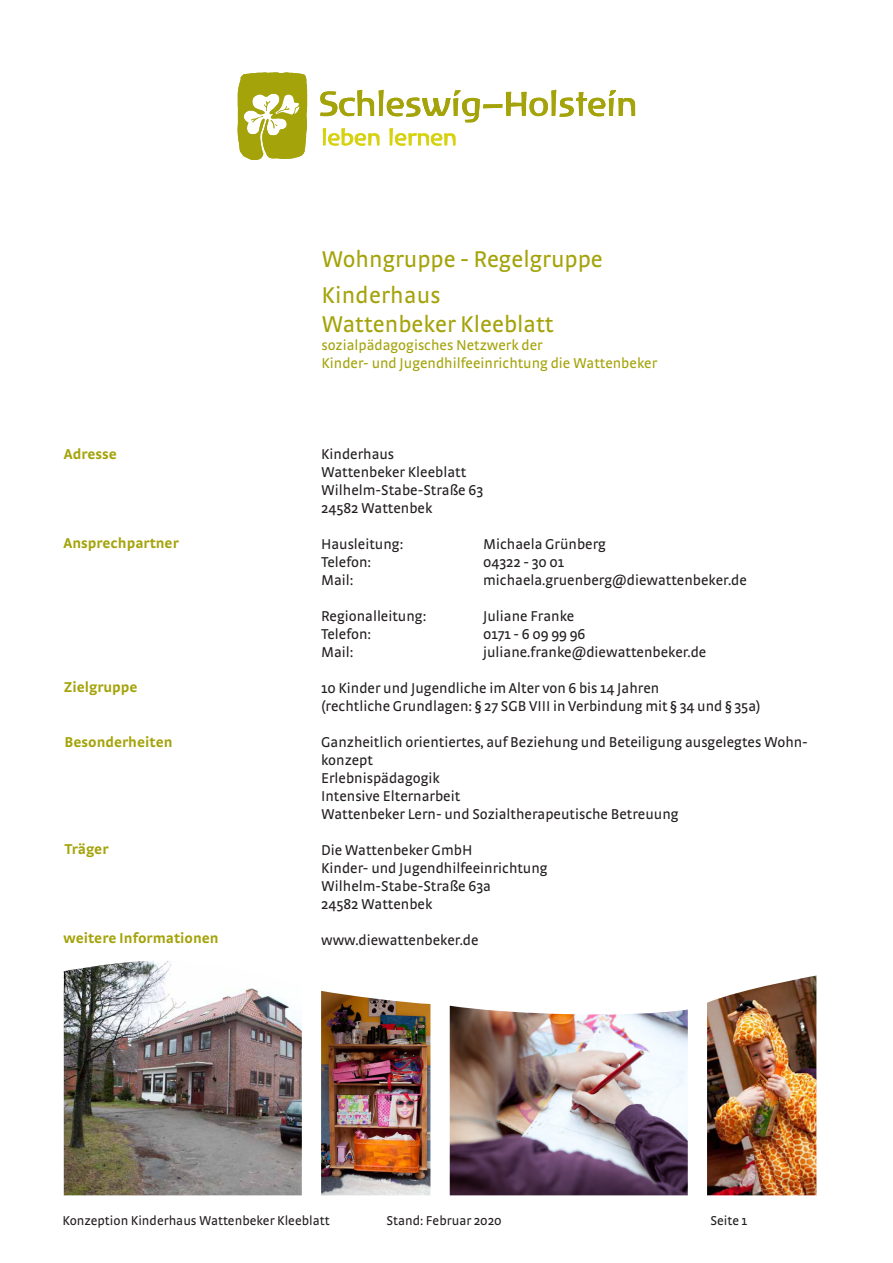
<style>
.page{position:relative;width:893px;height:1263px;background:#fff}
.page>*{position:absolute;margin:0;border:0;box-sizing:border-box;transform-origin:0 0}
.t1{font:24px "Strada OT";color:#a4a30a}
.Fließtext{font:15px/18px "Strada OT";color:#231f20}
.t2{font:15px "Strada OT";color:#a4a30a}
.t3{font:700 15px "Strada OT";color:#a4a30a}
.t4{font:13.5px "Strada OT";color:#231f20}
</style>
<div class="page">
<svg style="left:320px;top:90px;width:315px;height:32px"></svg>
<svg style="left:323px;top:128px;width:56px;height:18px"></svg>
<svg style="left:390px;top:128px;width:65px;height:18px"></svg>
<svg style="left:237px;top:72px;width:70px;height:88px"></svg>
<img style="left:64px;top:961px;width:238px;height:234px">
<img style="left:707px;top:975px;width:109px;height:220px">
<img style="left:321px;top:991px;width:109px;height:204px">
<img style="left:450px;top:1006px;width:238px;height:189px">
<p class="t3" style="left:64px;top:445px;width:54px">Adresse</p>
<p class="t3" style="left:63px;top:534px;width:117px">Ansprechpartner</p>
<p class="t3" style="left:64px;top:678px;width:75px">Zielgruppe</p>
<p class="t3" style="left:64px;top:733px;width:110px">Besonderheiten</p>
<p class="t3" style="left:64px;top:840px;width:45px">Träger</p>
<p class="t3" style="left:63px;top:929px;width:157px">weitere Informationen</p>
<p class="t1" style="left:321px;top:245px;width:283px">Wohngruppe - Regelgruppe</p>
<p class="t1" style="left:321px;top:281px;width:121px">Kinderhaus</p>
<p class="t1" style="left:321px;top:310px;width:234px">Wattenbeker Kleeblatt</p>
<p class="t2" style="left:321px;top:336px;width:223px">sozialpädagogisches Netzwerk der</p>
<p class="t2" style="left:321px;top:354px;width:337px">Kinder- und Jugendhilfeeinrichtung die Wattenbeker</p>
<p class="Fließtext" style="left:321px;top:445px;width:75px">Kinderhaus</p>
<p class="Fließtext" style="left:321px;top:463px;width:147px">Wattenbeker Kleeblatt</p>
<p class="Fließtext" style="left:321px;top:481px;width:163px">Wilhelm-Stabe-Straße 63</p>
<p class="Fließtext" style="left:321px;top:499px;width:113px">24582 Wattenbek</p>
<p class="Fließtext" style="left:321px;top:535px;width:84px">Hausleitung:</p>
<p class="Fließtext" style="left:483px;top:535px;width:124px">Michaela Grünberg</p>
<p class="Fließtext" style="left:321px;top:553px;width:52px">Telefon:</p>
<p class="Fließtext" style="left:483px;top:553px;width:83px">04322 - 30 01</p>
<p class="Fließtext" style="left:321px;top:571px;width:34px">Mail:</p>
<p class="Fließtext" style="left:483px;top:571px;width:265px">michaela.gruenberg@diewattenbeker.de</p>
<p class="Fließtext" style="left:321px;top:607px;width:107px">Regionalleitung:</p>
<p class="Fließtext" style="left:483px;top:607px;width:93px">Juliane Franke</p>
<p class="Fließtext" style="left:321px;top:625px;width:52px">Telefon:</p>
<p class="Fließtext" style="left:483px;top:625px;width:104px">0171 - 6 09 99 96</p>
<p class="Fließtext" style="left:321px;top:643px;width:34px">Mail:</p>
<p class="Fließtext" style="left:483px;top:643px;width:225px">juliane.franke@diewattenbeker.de</p>
<p class="Fließtext" style="left:321px;top:679px;width:340px">10 Kinder und Jugendliche im Alter von 6 bis 14 Jahren</p>
<p class="Fließtext" style="left:321px;top:697px;width:441px">(rechtliche Grundlagen: § 27 SGB VIII in Verbindung mit § 34 und § 35a)</p>
<p class="Fließtext" style="left:321px;top:733px;width:488px">Ganzheitlich orientiertes, auf Beziehung und Beteiligung ausgelegtes Wohn&shy;konzept</p>
<p class="Fließtext" style="left:321px;top:769px;width:120px">Erlebnispädagogik</p>
<p class="Fließtext" style="left:321px;top:787px;width:141px">Intensive Elternarbeit</p>
<p class="Fließtext" style="left:321px;top:805px;width:359px">Wattenbeker Lern- und Sozialtherapeutische Betreuung</p>
<p class="Fließtext" style="left:321px;top:841px;width:153px">Die Wattenbeker GmbH</p>
<p class="Fließtext" style="left:321px;top:859px;width:228px">Kinder- und Jugendhilfeeinrichtung</p>
<p class="Fließtext" style="left:321px;top:877px;width:171px">Wilhelm-Stabe-Straße 63a</p>
<p class="Fließtext" style="left:321px;top:895px;width:113px">24582 Wattenbek</p>
<p class="Fließtext" style="left:321px;top:931px;width:159px">www.diewattenbeker.de</p>
<p class="t4" style="left:62px;top:1212px;width:269px">Konzeption Kinderhaus Wattenbeker Kleeblatt</p>
<p class="t4" style="left:386px;top:1212px;width:117px">Stand: Februar 2020</p>
<p class="t4" style="left:710px;top:1212px;width:38px">Seite 1</p>
</div>
